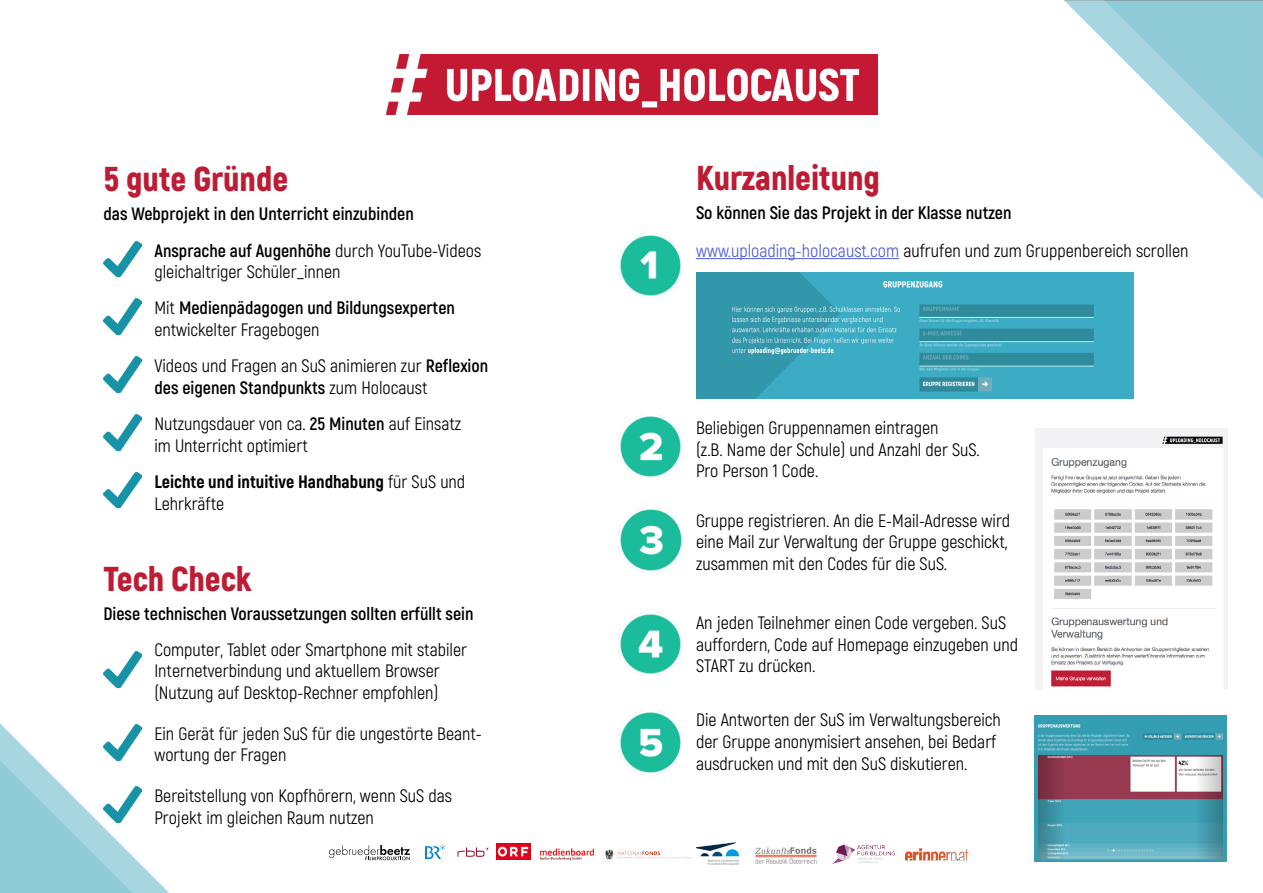
<style>
.page{position:relative;width:1263px;height:893px;background:#fff}
.page>*{position:absolute;margin:0;border:0;box-sizing:border-box;transform-origin:0 0}
.t1{font:900 34.5px "Akrobat";color:#bd1c35}
.t2{font:18px/21.6px "Akrobat";color:#000}
.t3{font:700 18px/21.6px "Akrobat";color:#000}
.t4{font:800 18px/21.6px "Akrobat";color:#000}
.s1{font-weight:700}
.s2{color:#4f5cd6}
.s3{font-weight:400}
</style>
<div class="page">
<img style="left:0;top:723px;width:385px;height:170px">
<img style="left:835px;top:0;width:428px;height:200px">
<img style="left:386px;top:54px;width:491px;height:60px">
<img style="left:103px;top:241px;width:38px;height:37px">
<img style="left:103px;top:298px;width:38px;height:38px">
<img style="left:103px;top:356px;width:38px;height:37px">
<img style="left:103px;top:414px;width:38px;height:37px">
<img style="left:103px;top:472px;width:38px;height:37px">
<img style="left:103px;top:651px;width:38px;height:37px">
<img style="left:103px;top:723px;width:38px;height:38px">
<img style="left:103px;top:786px;width:38px;height:37px">
<hr style="left:696px;top:258px;width:203px;height:1px;background:#4f5cd6">
<img style="left:619px;top:234px;width:62px;height:64px">
<img style="left:619px;top:416px;width:62px;height:61px">
<img style="left:618px;top:508px;width:64px;height:65px">
<img style="left:619px;top:612px;width:62px;height:64px">
<img style="left:619px;top:710px;width:62px;height:64px">
<img style="left:696px;top:272px;width:437px;height:126px">
<img style="left:1035px;top:428px;width:193px;height:262px">
<img style="left:1034px;top:716px;width:193px;height:146px">
<img style="left:426px;top:845px;width:18px;height:14px">
<img style="left:496px;top:844px;width:35px;height:16px">
<img style="left:457px;top:846px;width:33px;height:11px">
<img style="left:539px;top:848px;width:55px;height:13px">
<img style="left:905px;top:848px;width:64px;height:13px">
<img style="left:832px;top:844px;width:64px;height:20px">
<svg style="left:329px;top:845px;width:81px;height:15px"></svg>
<img style="left:605px;top:849px;width:87px;height:11px">
<img style="left:697px;top:842px;width:42px;height:22px">
<img style="left:755px;top:847px;width:61px;height:17px">
<h1 class="t1" style="left:103px;top:156px;width:186px">5 gute Gründe</h1>
<h1 class="t1" style="left:696px;top:155px;width:186px">Kurzanleitung</h1>
<p class="t3" style="left:103px;top:203px;width:312px">das Webprojekt in den Unterricht einzubinden</p>
<p class="t3" style="left:696px;top:202px;width:317px">So können Sie das Projekt in der Klasse nutzen</p>
<p class="t2" style="left:154px;top:239px;width:328px"><span class="s1">Ansprache auf Augenhöhe</span> durch YouTube-Videos gleichaltriger Schüler_innen</p>
<p class="t2" style="left:696px;top:240px;width:494px"><span class="s2">www.uploading-holocaust.com</span> aufrufen und zum Gruppenbereich scrollen</p>
<p class="t3" style="left:154px;top:297px;width:302px"><span class="s3">Mit</span> Medienpädagogen und Bildungsexperten <span class="s3">entwickelter Fragebogen</span></p>
<p class="t2" style="left:154px;top:355px;width:335px">Videos und Fragen an SuS animieren zur <span class="s1">Reflexion des eigenen Standpunkts</span> zum Holocaust</p>
<p class="t2" style="left:154px;top:413px;width:308px">Nutzungsdauer von ca. <span class="s1">25 Minuten</span> auf Einsatz im Unterricht optimiert</p>
<p class="t4" style="left:154px;top:471px;width:312px">Leichte und intuitive Handhabung <span class="s3">für SuS und<br>Lehrkräfte</span></p>
<h1 class="t1" style="left:103px;top:556px;width:150px">Tech Check</h1>
<p class="t3" style="left:103px;top:602px;width:372px">Diese technischen Voraussetzungen sollten erfüllt sein</p>
<p class="t2" style="left:154px;top:639px;width:314px">Computer, Tablet oder Smartphone mit stabiler<br>Internetverbindung und aktuellem Browser (Nutzung auf Desktop-Rechner empfohlen)</p>
<p class="t2" style="left:154px;top:722px;width:329px">Ein Gerät für jeden SuS für die ungestörte Beant&shy;wortung der Fragen</p>
<p class="t2" style="left:154px;top:785px;width:299px">Bereitstellung von Kopfhörern, wenn SuS das<br>Projekt im gleichen Raum nutzen</p>
<p class="t2" style="left:696px;top:417px;width:285px">Beliebigen Gruppennamen eintragen<br>(z.B. Name der Schule) und Anzahl der SuS.<br>Pro Person 1 Code.</p>
<p class="t2" style="left:696px;top:510px;width:316px">Gruppe registrieren. An die E-Mail-Adresse wird eine Mail zur Verwaltung der Gruppe geschickt, zusammen mit den Codes für die SuS.</p>
<p class="t2" style="left:696px;top:612px;width:323px">An jeden Teilnehmer einen Code vergeben. SuS auffordern, Code auf Homepage einzugeben und<br>START zu drücken.</p>
<p class="t2" style="left:696px;top:709px;width:306px">Die Antworten der SuS im Verwaltungsbereich der Gruppe anonymisiert ansehen, bei Bedarf ausdrucken und mit den SuS diskutieren.</p>
</div>
